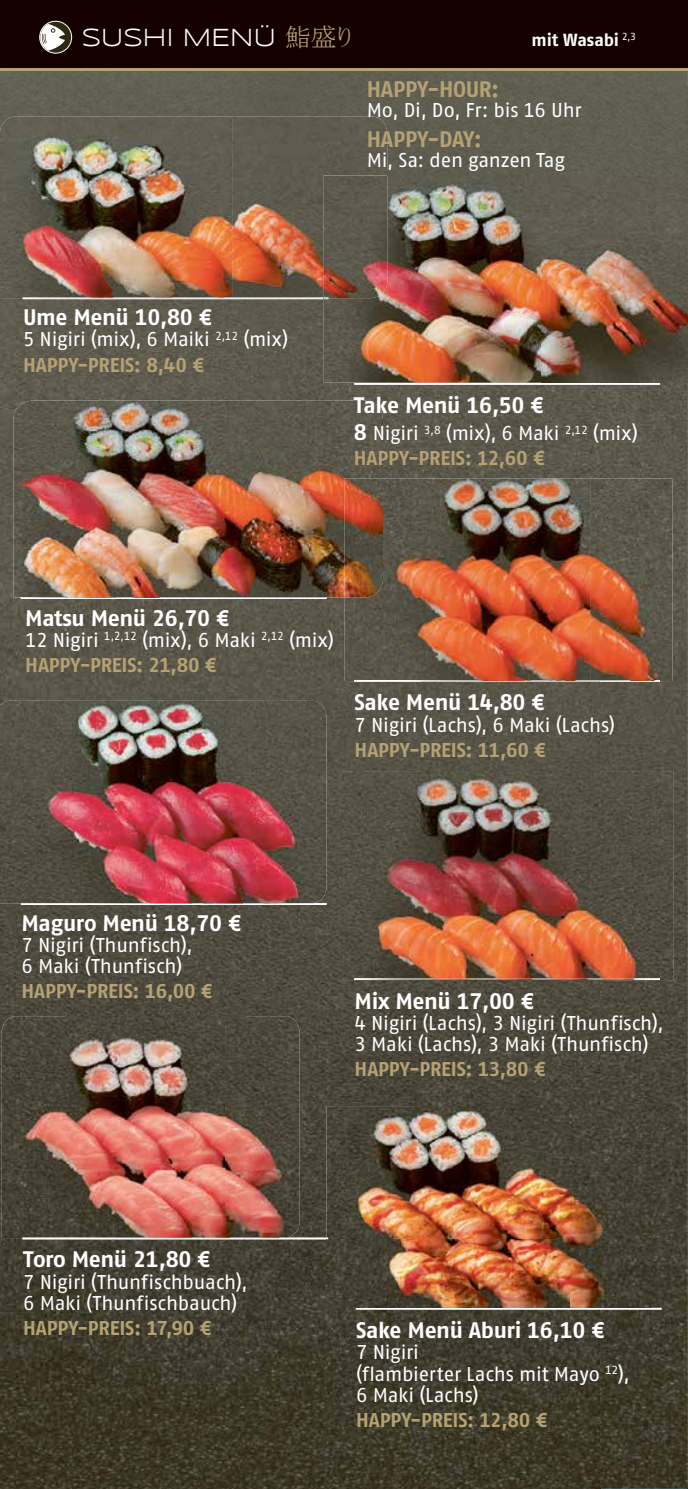
<style>
.page{position:relative;width:688px;height:1489px;background:#fff}
.page>*{position:absolute;margin:0;border:0;box-sizing:border-box;transform-origin:0 0}
.t1{font:25.5px "Syncopate";letter-spacing:-.02em;color:#fff}
.t2{font:700 22.5px "Fago No Tf";letter-spacing:-.02em;color:#fff}
.t3{font:700 22.5px "Fago No Tf";letter-spacing:-.015em;color:#b5a173}
.t4{font:20px/21.2px "Fago No Tf";letter-spacing:-.015em;color:#fff}
.t5{font:700 20px "Fago No Tf";letter-spacing:-.01em;color:#b5a173}
.t6{font:700 17.5px "Fago No Tf";letter-spacing:-.015em;color:#fff}
.t7{font:11.75px "Fago No Tf";letter-spacing:-.03em;color:#fff}
.t8{font:10.25px "Fago No Tf";color:#fff}
.s1{font-family:"MS P Mincho";color:#b5a173}
</style>
<div class="page">
<div style="left:0;top:88px;width:687px;height:81px;background:#5f5e52"></div>
<img style="left:0;top:298px;width:67px;height:1189px">
<div style="left:387px;top:169px;width:300px;height:6px;background:#605c50"></div>
<img style="left:67px;top:299px;width:266px;height:101px">
<img style="left:333px;top:382px;width:266px;height:96px">
<img style="left:67px;top:597px;width:354px;height:103px">
<img style="left:421px;top:681px;width:178px;height:90px">
<img style="left:244px;top:699px;width:178px;height:443px">
<img style="left:67px;top:904px;width:178px;height:112px">
<img style="left:421px;top:980px;width:178px;height:126px">
<img style="left:245px;top:1142px;width:88px;height:345px">
<img style="left:67px;top:1239px;width:178px;height:248px">
<img style="left:333px;top:1306px;width:266px;height:181px">
<div style="left:0;top:71px;width:687px;height:17px;background:#616053"></div>
<img style="left:0;top:1487px;width:599px;height:1px">
<img style="left:599px;top:382px;width:88px;height:1106px">
<img style="left:687px;top:0;width:1px;height:88px">
<img style="left:687px;top:87px;width:1px;height:1401px">
<div style="left:0;top:0;width:687px;height:70px;background:#150000"></div>
<hr style="left:0;top:68px;width:687px;height:3px;background:#b5a173">
<svg style="left:356px;top:1307px;width:305px;height:2px"></svg>
<svg style="left:354px;top:383px;width:305px;height:1px"></svg>
<svg style="left:21px;top:598px;width:305px;height:1px"></svg>
<svg style="left:313px;top:903px;width:13px;height:1px"></svg>
<img style="left:344px;top:478px;width:328px;height:203px">
<img style="left:354px;top:680px;width:305px;height:1px">
<img style="left:339px;top:771px;width:334px;height:209px">
<img style="left:354px;top:978px;width:305px;height:1px">
<img style="left:326px;top:1106px;width:324px;height:200px">
<svg style="left:22px;top:1237px;width:306px;height:2px"></svg>
<img style="left:0;top:116px;width:387px;height:182px">
<img style="left:324px;top:175px;width:364px;height:207px">
<img style="left:324px;top:175px;width:63px;height:123px">
<svg style="left:23px;top:297px;width:305px;height:2px"></svg>
<img style="left:13px;top:400px;width:370px;height:197px">
<img style="left:21px;top:597px;width:305px;height:1px">
<img style="left:344px;top:478px;width:39px;height:119px">
<img style="left:0;top:700px;width:325px;height:203px">
<img style="left:21px;top:903px;width:292px;height:1px">
<img style="left:2px;top:1016px;width:297px;height:221px">
<img style="left:22px;top:1237px;width:264px;height:1px">
<svg style="left:40px;top:21px;width:32px;height:32px"></svg>
<div style="left:39px;top:21px;width:33px;height:33px;border:1px solid #fff;border-radius:50%"></div>
<svg style="left:40px;top:23px;width:26px;height:28px"></svg>
<p class="t1" style="left:82px;top:23px;width:272px">SUSHI MENÜ <span class="s1">鮨盛り</span></p>
<p class="t6" style="left:531px;top:30px;width:89px">mit Wasabi</p>
<p class="t8" style="left:621px;top:31px;width:16px">2,3</p>
<p class="t3" style="left:366px;top:76px;width:134px">HAPPY-HOUR:</p>
<p class="t4" style="left:366px;top:99px;width:216px">Mo, Di, Do, Fr: bis 16 Uhr</p>
<p class="t3" style="left:366px;top:126px;width:117px">HAPPY-DAY:</p>
<p class="t4" style="left:366px;top:149px;width:200px">Mi, Sa: den ganzen Tag</p>
<p class="t2" style="left:23px;top:304px;width:190px">Ume Menü 10,80 ¤</p>
<p class="t4" style="left:23px;top:329px;width:188px">5 Nigiri (mix 6,) Maiki</p>
<p class="t5" style="left:23px;top:353px;width:182px">HAPPY-PREIS: 8,40 ¤</p>
<p class="t4" style="left:243px;top:329px;width:47px">(mix(</p>
<p class="t7" style="left:215px;top:329px;width:25px">2,12</p>
<p class="t2" style="left:353px;top:392px;width:191px">Take Menü 16,50 ¤</p>
<p class="t4" style="left:446px;top:422px;width:115px">(mix 6,) Maki</p>
<p class="t2" style="left:353px;top:419px;width:15px">8</p>
<p class="t5" style="left:353px;top:446px;width:192px">HAPPY-PREIS: 12,60 ¤</p>
<p class="t7" style="left:424px;top:423px;width:18px">3,8</p>
<p class="t4" style="left:372px;top:422px;width:48px">Nigiri</p>
<p class="t4" style="left:592px;top:422px;width:47px">(mix(</p>
<p class="t7" style="left:564px;top:423px;width:25px">2,12</p>
<p class="t2" style="left:25px;top:604px;width:205px">Matsu Menü 26,70 ¤</p>
<p class="t4" style="left:142px;top:629px;width:115px">(mix 6,) Maki</p>
<p class="t7" style="left:104px;top:629px;width:34px">1,2,12</p>
<p class="t4" style="left:25px;top:629px;width:75px">12 Nigiri</p>
<p class="t5" style="left:25px;top:653px;width:193px">HAPPY-PREIS: 21,80 ¤</p>
<p class="t4" style="left:289px;top:629px;width:47px">(mix(</p>
<p class="t7" style="left:261px;top:629px;width:25px">2,12</p>
<p class="t2" style="left:354px;top:689px;width:191px">Sake Menü 14,80 ¤</p>
<p class="t4" style="left:354px;top:713px;width:262px">7 Nigiri (Lachs 6,) Maki (Lachs(</p>
<p class="t5" style="left:354px;top:737px;width:193px">HAPPY-PREIS: 11,60 ¤</p>
<p class="t2" style="left:22px;top:909px;width:221px">Maguro Menü 18,70 ¤</p>
<p class="t4" style="left:22px;top:934px;width:172px">7 Nigiri (Thunfisch ,(<br>6 Maki (Thunfisch(</p>
<p class="t5" style="left:22px;top:979px;width:192px">HAPPY-PREIS: 16,00 ¤</p>
<p class="t2" style="left:354px;top:987px;width:181px">Mix Menü 17,00 ¤</p>
<p class="t4" style="left:354px;top:1012px;width:310px">4 Nigiri (Lachs 3,) Nigiri (Thunfisch ,(<br>3 Maki (Lachs 3,) Maki (Thunfisch(</p>
<p class="t5" style="left:354px;top:1057px;width:192px">HAPPY-PREIS: 13,80 ¤</p>
<p class="t2" style="left:23px;top:1245px;width:189px">Toro Menü 21,80 ¤</p>
<p class="t4" style="left:23px;top:1270px;width:226px">7 Nigiri (Thunfischbuach ,(<br>6 Maki (Thunfischbauch(</p>
<p class="t5" style="left:23px;top:1315px;width:190px">HAPPY-PREIS: 17,90 ¤</p>
<p class="t2" style="left:356px;top:1316px;width:249px">Sake Menü Aburi 16,10 ¤</p>
<p class="t4" style="left:356px;top:1341px;width:64px">7 Nigiri</p>
<p class="t4" style="left:356px;top:1362px;width:245px">(flambierter Lachs mit Mayo<br>6 Maki (Lachs(</p>
<p class="t5" style="left:356px;top:1407px;width:192px">HAPPY-PREIS: 12,80 ¤</p>
<p class="t4" style="left:617px;top:1362px;width:13px">,(</p>
<p class="t7" style="left:604px;top:1363px;width:15px">12</p>
</div>
